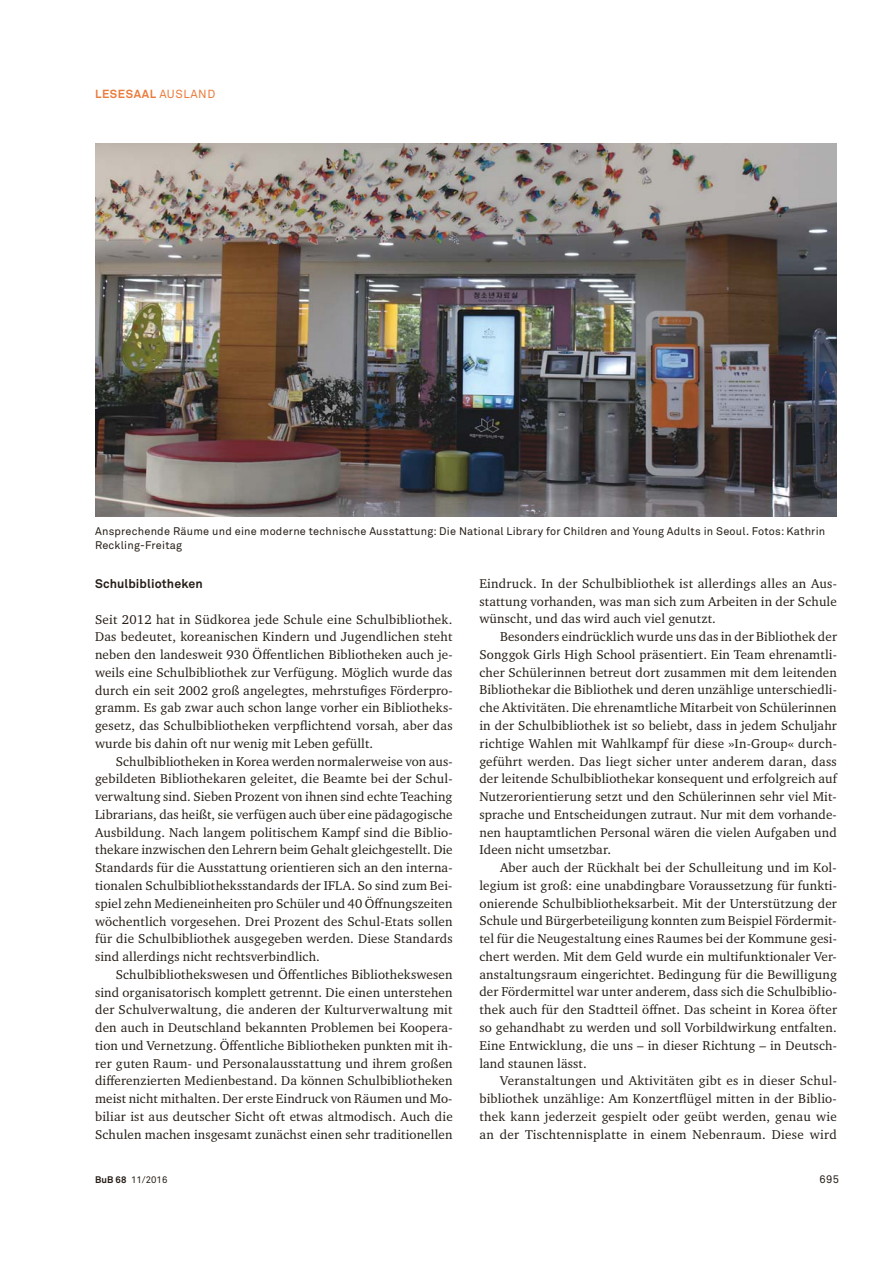
<style>
.page{position:relative;width:893px;height:1263px;background:#fff}
.page>*{position:absolute;margin:0;border:0;box-sizing:border-box;transform-origin:0 0}
.t1{font:13.05px/17.7px "Charter ITC Pro";letter-spacing:.01em;color:#251d16;text-align:justify}
.t2{font:700 12.45px "Akkurat Pro";letter-spacing:.01em;color:#251d16}
.t3{font:700 11.7px "Akkurat Pro";letter-spacing:.05em;color:#eb7b3b}
.t4{font:10.95px/14.5px "Akkurat Pro";letter-spacing:.02em;color:#251d16}
.t5{font:9.45px "Akkurat Pro Regular 2";letter-spacing:.01em;color:#251d16}
.s1{font-weight:400}
.s2{font-family:"Akkurat Pro Bold 2"}
</style>
<div class="page">
<img style="left:95px;top:144px;width:742px;height:373px">
<p class="t3" style="left:95px;top:90px;width:122px">LESESAAL <span class="s1">AUSLAND</span></p>
<p class="t4" style="left:95px;top:525px;width:732px">Ansprechende Räume und eine moderne technische Ausstattung: Die National Library for Children and Young Adults in Seoul. Fotos: Kathrin<br>Reckling-Freitag</p>
<p class="t2" style="left:95px;top:579px;width:109px">Schulbibliotheken</p>
<p class="t1" style="left:95px;top:611px;width:359px">Seit 2012 hat in Südkorea jede Schule eine Schulbibliothek.<br>Das bedeutet, koreanischen Kindern und Jugendlichen steht neben den landesweit 930 Öffentlichen Bibliotheken auch je&shy;weils eine Schulbibliothek zur Verfügung. Möglich wurde das durch ein seit 2002 groß angelegtes, mehrstufiges Förderpro&shy;gramm. Es gab zwar auch schon lange vorher ein Bibliotheks&shy;gesetz, das Schulbibliotheken verpflichtend vorsah, aber das wurde bis dahin oft nur wenig mit Leben gefüllt.</p>
<p class="t1" style="left:95px;top:753px;width:359px;text-indent:21px">Schulbibliotheken in Korea werden normalerweise von aus&shy;gebildeten Bibliothekaren geleitet, die Beamte bei der Schul&shy;verwaltung sind. Sieben Prozent von ihnen sind echte Teaching Librarians, das heißt, sie verfügen auch über eine pädagogische Ausbildung. Nach langem politischem Kampf sind die Biblio&shy;thekare inzwischen den Lehrern beim Gehalt gleichgestellt. Die Standards für die Ausstattung orientieren sich an den interna&shy;tionalen Schulbibliotheksstandards der IFLA. So sind zum Bei&shy;spiel zehn Medieneinheiten pro Schüler und 40 Öffnungszeiten wöchentlich vorgesehen. Drei Prozent des Schul-Etats sollen für die Schulbibliothek ausgegeben werden. Diese Standards sind allerdings nicht rechtsverbindlich.</p>
<p class="t1" style="left:95px;top:966px;width:359px;text-indent:21px">Schulbibliothekswesen und Öffentliches Bibliothekswesen sind organisatorisch komplett getrennt. Die einen unterstehen der Schulverwaltung, die anderen der Kulturverwaltung mit den auch in Deutschland bekannten Problemen bei Koopera&shy;tion und Vernetzung. Öffentliche Bibliotheken punkten mit ih&shy;rer guten Raum- und Personalausstattung und ihrem großen differenzierten Medienbestand. Da können Schulbibliotheken meist nicht mithalten. Der erste Eindruck von Räumen und Mo&shy;biliar ist aus deutscher Sicht oft etwas altmodisch. Auch die Schulen machen insgesamt zunächst einen sehr traditionellen</p>
<p class="t1" style="left:479px;top:575px;width:359px">Eindruck. In der Schulbibliothek ist allerdings alles an Aus&shy;stattung vorhanden, was man sich zum Arbeiten in der Schule wünscht, und das wird auch viel genutzt.</p>
<p class="t1" style="left:479px;top:628px;width:359px;text-indent:21px">Besonders eindrücklich wurde uns das in der Bibliothek der Songgok Girls High School präsentiert. Ein Team ehrenamtli&shy;cher Schülerinnen betreut dort zusammen mit dem leitenden Bibliothekar die Bibliothek und deren unzählige unterschiedli&shy;che Aktivitäten. Die ehrenamtliche Mitarbeit von Schülerinnen in der Schulbibliothek ist so beliebt, dass in jedem Schuljahr richtige Wahlen mit Wahlkampf für diese »In-Group« durch&shy;geführt werden. Das liegt sicher unter anderem daran, dass der leitende Schulbibliothekar konsequent und erfolgreich auf Nutzerorientierung setzt und den Schülerinnen sehr viel Mit&shy;sprache und Entscheidungen zutraut. Nur mit dem vorhande&shy;nen hauptamtlichen Personal wären die vielen Aufgaben und Ideen nicht umsetzbar.</p>
<p class="t1" style="left:479px;top:859px;width:359px;text-indent:21px">Aber auch der Rückhalt bei der Schulleitung und im Kol&shy;legium ist groß: eine unabdingbare Voraussetzung für funkti&shy;onierende Schulbibliotheksarbeit. Mit der Unterstützung der Schule und Bürgerbeteiligung konnten zum Beispiel Fördermit&shy;tel für die Neugestaltung eines Raumes bei der Kommune gesi&shy;chert werden. Mit dem Geld wurde ein multifunktionaler Ver&shy;anstaltungsraum eingerichtet. Bedingung für die Bewilligung der Fördermittel war unter anderem, dass sich die Schulbiblio&shy;thek auch für den Stadtteil öffnet. Das scheint in Korea öfter so gehandhabt zu werden und soll Vorbildwirkung entfalten.<br>Eine Entwicklung, die uns – in dieser Richtung – in Deutsch&shy;land staunen lässt.</p>
<p class="t1" style="left:479px;top:1073px;width:359px;text-indent:21px">Veranstaltungen und Aktivitäten gibt es in dieser Schul&shy;bibliothek unzählige: Am Konzertflügel mitten in der Biblio&shy;thek kann jederzeit gespielt oder geübt werden, genau wie an der Tischtennisplatte in einem Nebenraum. Diese wird</p>
<p class="t5" style="left:95px;top:1174px;width:74px"><span class="s2">BuB 68</span> 11/2016</p>
<p class="t4" style="left:819px;top:1173px;width:21px">695</p>
</div>
